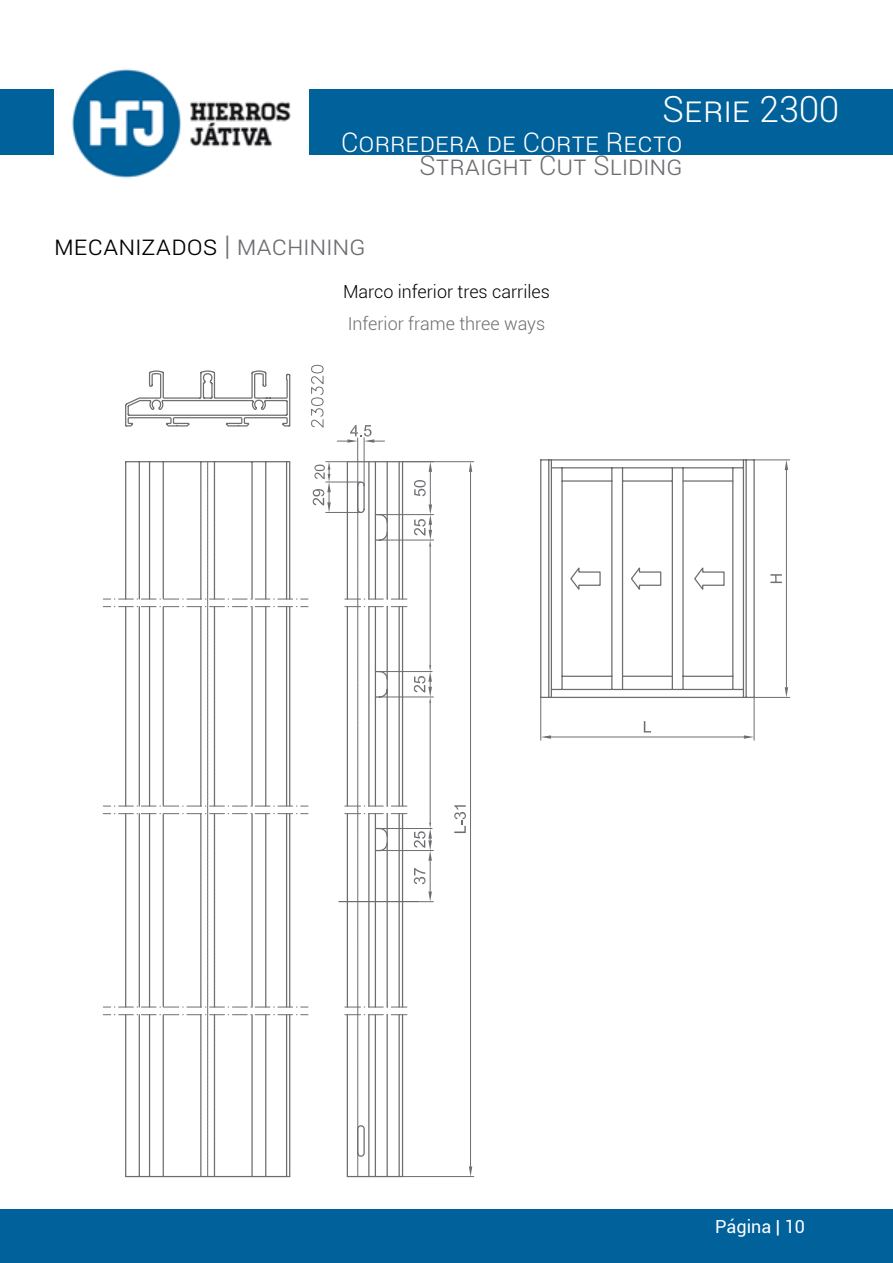
<style>
.page{position:relative;width:893px;height:1263px;background:#fff}
.page>*{position:absolute;margin:0;border:0;box-sizing:border-box;transform-origin:0 0}
.t1{font:300 36px "Roboto";color:#fff}
.t2{font:300 27px "Roboto";color:#000}
.t3{font:300 27px "Roboto";color:#fff}
.t4{font:300 27px "Roboto";color:#6d6e71}
.t5{font:300 18px "Roboto";color:#000}
.t6{font:300 18px "Roboto";color:#6d6e71}
.t7{font:18px "Roboto";color:#fff}
.s1{color:#6d6e71}
</style>
<div class="page">
<div style="left:0;top:89px;width:893px;height:66px;background:#00619b"></div>
<div style="left:0;top:1209px;width:893px;height:54px;background:#00619b"></div>
<img style="left:54px;top:69px;width:254px;height:109px">
<hr style="left:754px;top:698px;width:1px;height:42px;background:#6d6e71">
<hr style="left:540px;top:698px;width:1px;height:42px;background:#6d6e71">
<hr style="left:551px;top:736px;width:193px;height:1px;background:#6d6e71">
<svg style="left:744px;top:735px;width:10px;height:4px"></svg>
<svg style="left:541px;top:735px;width:10px;height:4px"></svg>
<svg style="left:644px;top:721px;width:7px;height:11px"></svg>
<svg style="left:540px;top:459px;width:215px;height:240px"></svg>
<hr style="left:755px;top:459px;width:35px;height:1px;background:#6d6e71">
<hr style="left:755px;top:697px;width:35px;height:1px;background:#6d6e71">
<hr style="left:786px;top:470px;width:1px;height:217px;background:#6d6e71">
<svg style="left:785px;top:460px;width:3px;height:10px"></svg>
<svg style="left:785px;top:687px;width:3px;height:10px"></svg>
<svg style="left:770px;top:574px;width:12px;height:9px"></svg>
<hr style="left:403px;top:461px;width:71px;height:1px;background:#6d6e71">
<hr style="left:403px;top:1176px;width:71px;height:1px;background:#6d6e71">
<hr style="left:470px;top:472px;width:1px;height:694px;background:#6d6e71">
<svg style="left:469px;top:462px;width:3px;height:10px"></svg>
<svg style="left:469px;top:1166px;width:3px;height:10px"></svg>
<svg style="left:454px;top:805px;width:12px;height:28px"></svg>
<hr style="left:380px;top:514px;width:54px;height:1px;background:#6d6e71">
<hr style="left:380px;top:540px;width:54px;height:1px;background:#6d6e71">
<hr style="left:683px;top:480px;width:50px;height:2px;background:#6d6e71">
<hr style="left:623px;top:676px;width:49px;height:1px;background:#6d6e71">
<svg style="left:103px;top:364px;width:330px;height:814px"></svg>
<h1 class="t1" style="left:663px;top:84px;width:178px">Serie 2300</h1>
<h2 class="t3" style="left:341px;top:124px;width:339px">CORREDERA DE CORTE RECTO</h2>
<h2 class="t4" style="left:419px;top:147px;width:60px">STRAIGH</h2>
<h2 class="t4" style="left:519px;top:147px;width:116px">T CUT SLIDING</h2>
<h2 class="t2" style="left:54px;top:227px;width:313px">Mecanizados <span class="s1">| Machining</span></h2>
<p class="t5" style="left:343px;top:279px;width:208px">Marco inferior tres carriles</p>
<p class="t6" style="left:348px;top:311px;width:199px">Inferior frame three ways</p>
<p class="t7" style="left:715px;top:1214px;width:91px">Página | 10</p>
</div>
